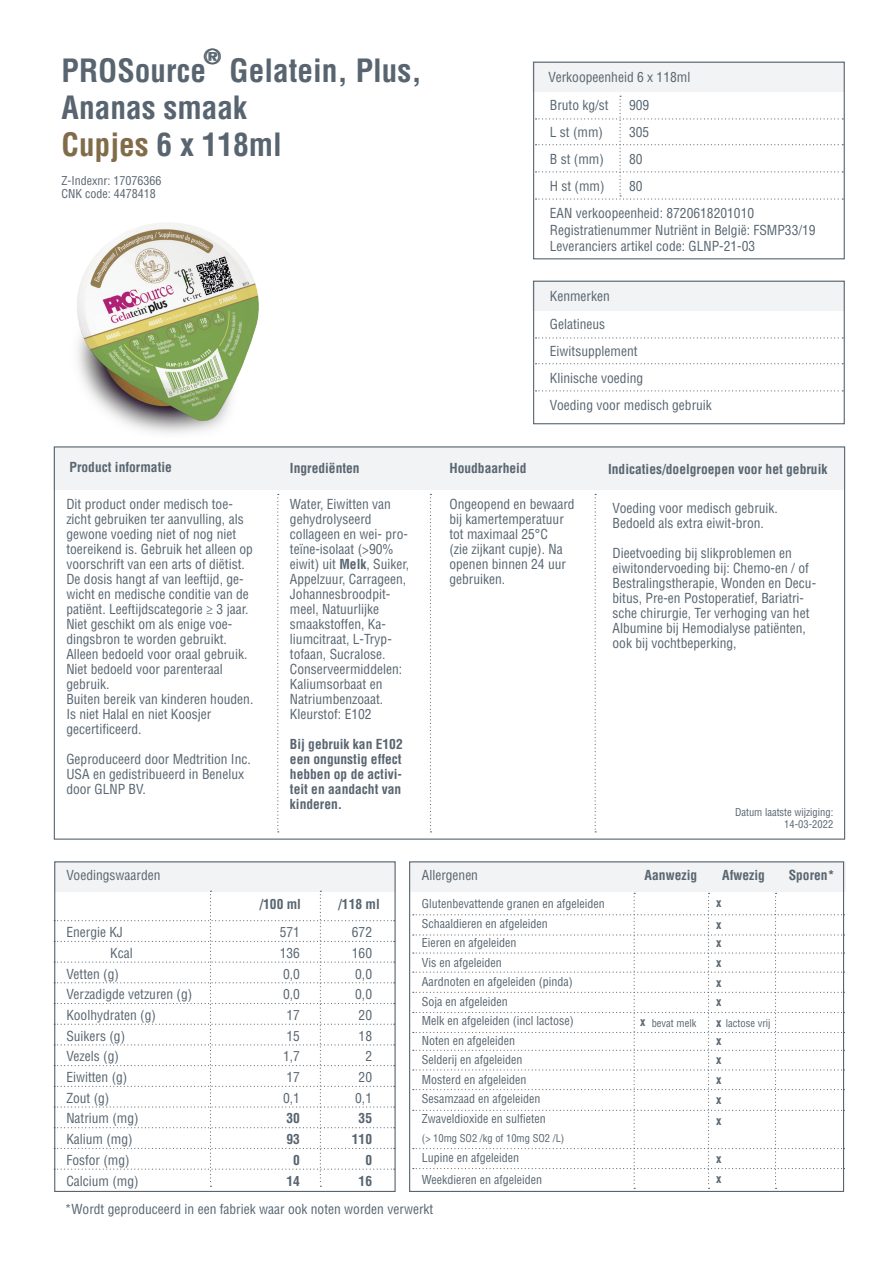
<style>
.page{position:relative;width:893px;height:1263px;background:#fff}
.page>*{position:absolute;margin:0;border:0;box-sizing:border-box;transform-origin:0 0}
.t1{font:700 condensed 31.35px "Helvetica LT Std";color:#586570}
.t2{font:700 condensed 20.1px "Helvetica LT Std";color:#586570}
.t3{font:condensed 13.5px/15px "Helvetica LT Std";color:#586570}
.t4{font:700 condensed 13.5px/15px "Helvetica LT Std";color:#586570;text-align:justify}
.t5{font:condensed 12px "Helvetica LT Std";color:#586570}
.t6{font:700 condensed 12px "Helvetica LT Std";color:#586570}
.t7{font:condensed 10.5px "Helvetica LT Std";color:#586570}
.s1{color:#816c4a}
.s2{font-weight:700}
</style>
<div class="page">
<div style="left:54px;top:446px;width:791px;height:44px;background:#f2f3f4"></div>
<div style="left:533px;top:61px;width:312px;height:31px;background:#f2f3f4"></div>
<div style="left:54px;top:861px;width:341px;height:30px;background:#f2f3f4"></div>
<div style="left:409px;top:861px;width:436px;height:30px;background:#f2f3f4"></div>
<div style="left:533px;top:280px;width:312px;height:31px;background:#f2f3f4"></div>
<svg style="left:536px;top:337px;width:307px;height:1px"></svg>
<svg style="left:536px;top:363px;width:307px;height:1px"></svg>
<svg style="left:536px;top:390px;width:307px;height:1px"></svg>
<div style="left:533px;top:62px;width:312px;height:197px;border:1px solid #586570"></div>
<div style="left:533px;top:281px;width:312px;height:143px;border:1px solid #586570"></div>
<svg style="left:536px;top:96px;width:307px;height:104px"></svg>
<svg style="left:277px;top:494px;width:2px;height:338px"></svg>
<svg style="left:595px;top:494px;width:1px;height:338px"></svg>
<svg style="left:430px;top:494px;width:1px;height:338px"></svg>
<svg style="left:54px;top:891px;width:341px;height:296px"></svg>
<svg style="left:413px;top:893px;width:431px;height:296px"></svg>
<img style="left:77px;top:223px;width:182px;height:210px">
<p class="t2" style="left:204px;top:44px;width:18px">®</p>
<p class="t1" style="left:62px;top:51px;width:362px">PROSource Gelatein, Plus,</p>
<p class="t1" style="left:62px;top:88px;width:187px">Ananas smaak</p>
<p class="t1" style="left:62px;top:125px;width:222px"><span class="s1">Cupjes</span> 6 x 118ml</p>
<p class="t5" style="left:62px;top:173px;width:101px">Z-Indexnr: 17076366</p>
<p class="t5" style="left:62px;top:187px;width:96px">CNK code: 4478418</p>
<p class="t3" style="left:549px;top:69px;width:143px">Verkoopeenheid 6 x 118ml</p>
<p class="t3" style="left:550px;top:98px;width:60px">Bruto kg/st</p>
<p class="t3" style="left:550px;top:125px;width:55px">L st (mm)</p>
<p class="t3" style="left:550px;top:152px;width:55px">B st (mm)</p>
<p class="t3" style="left:550px;top:179px;width:56px">H st (mm)</p>
<p class="t3" style="left:550px;top:206px;width:206px">EAN verkoopeenheid: 8720618201010</p>
<p class="t3" style="left:550px;top:222px;width:267px">Registratienummer Nutriënt in België: FSMP33/19</p>
<p class="t3" style="left:550px;top:239px;width:207px">Leveranciers artikel code: GLNP-21-03</p>
<p class="t3" style="left:629px;top:98px;width:22px">909</p>
<p class="t3" style="left:629px;top:125px;width:22px">305</p>
<p class="t3" style="left:629px;top:152px;width:15px">80</p>
<p class="t3" style="left:629px;top:179px;width:15px">80</p>
<p class="t3" style="left:550px;top:288px;width:61px">Kenmerken</p>
<p class="t3" style="left:550px;top:317px;width:57px">Gelatineus</p>
<p class="t3" style="left:550px;top:344px;width:89px">Eiwitsupplement</p>
<p class="t3" style="left:550px;top:371px;width:95px">Klinische voeding</p>
<p class="t3" style="left:550px;top:398px;width:164px">Voeding voor medisch gebruik</p>
<p class="t4" style="left:70px;top:460px;width:104px">Product informatie</p>
<p class="t4" style="left:290px;top:460px;width:71px">Ingrediënten</p>
<p class="t4" style="left:449px;top:460px;width:79px">Houdbaarheid</p>
<p class="t4" style="left:608px;top:461px;width:221px">Indicaties/doelgroepen voor het gebruik</p>
<p class="t3" style="left:612px;top:500px;width:167px">Voeding voor medisch gebruik.<br>Bedoeld als extra eiwit-bron.</p>
<p class="t3" style="left:612px;top:545px;width:205px">Dieetvoeding bij slikproblemen en eiwitondervoeding bij: Chemo-en / of Bestralingstherapie, Wonden en Decu&shy;bitus, Pre-en Postoperatief, Bariatri&shy;sche chirurgie, Ter verhoging van het Albumine bij Hemodialyse patiënten, ook bij vochtbeperking,</p>
<p class="t3" style="left:449px;top:497px;width:127px">Ongeopend en bewaard bij kamertemperatuur tot maximaal 25°C<br>(zie zijkant cupje). Na openen binnen 24 uur gebruiken.</p>
<p class="t3" style="left:66px;top:497px;width:188px">Dit product onder medisch toe&shy;zicht gebruiken ter aanvulling, als gewone voeding niet of nog niet toereikend is. Gebruik het alleen op voorschrift van een arts of diëtist.<br>De dosis hangt af van leeftijd, ge&shy;wicht en medische conditie van de patiënt. Leeftijdscategorie ≥ 3 jaar.</p>
<p class="t3" style="left:66px;top:617px;width:183px">Niet geschikt om als enige voe&shy;dingsbron te worden gebruikt.<br>Alleen bedoeld voor oraal gebruik.</p>
<p class="t3" style="left:66px;top:662px;width:158px">Niet bedoeld voor parenteraal</p>
<p class="t3" style="left:66px;top:677px;width:45px">gebruik.</p>
<p class="t3" style="left:66px;top:692px;width:189px">Buiten bereik van kinderen houden.</p>
<p class="t3" style="left:66px;top:707px;width:147px">Is niet Halal en niet Koosjer</p>
<p class="t3" style="left:66px;top:722px;width:77px">gecertificeerd.</p>
<p class="t3" style="left:66px;top:752px;width:186px">Geproduceerd door Medtrition Inc.<br>USA en gedistribueerd in Benelux door GLNP BV.</p>
<p class="t3" style="left:290px;top:497px;width:121px">Water, Eiwitten van gehydrolyseerd collageen en wei- pro&shy;teïne-isolaat (&gt;90% eiwit) uit <span class="s2">Melk</span>, Suiker,<br>Appelzuur, Carrageen,<br>Johannesbroodpit&shy;meel, Natuurlijke smaakstoffen, Ka&shy;liumcitraat, L-Tryp&shy;tofaan, Sucralose.<br>Conserveermiddelen:<br>Kaliumsorbaat en<br>Natriumbenzoaat.<br>Kleurstof: E102</p>
<p class="t4" style="left:290px;top:737px;width:114px">Bij gebruik kan E102 een ongunstig effect hebben op de activi&shy;teit en aandacht van kinderen.</p>
<p class="t7" style="left:735px;top:805px;width:100px">Datum laatste wijziging:</p>
<p class="t7" style="left:784px;top:817px;width:50px">14-03-2022</p>
<p class="t3" style="left:66px;top:867px;width:96px">Voedingswaarden</p>
<p class="t3" style="left:422px;top:867px;width:58px">Allergenen</p>
<p class="t4" style="left:645px;top:867px;width:54px">Aanwezig</p>
<p class="t4" style="left:722px;top:867px;width:44px">Afwezig</p>
<p class="t4" style="left:789px;top:867px;width:47px">Sporen*</p>
<p class="t5" style="left:422px;top:896px;width:184px">Glutenbevattende granen en afgeleiden</p>
<p class="t5" style="left:422px;top:916px;width:127px">Schaaldieren en afgeleiden</p>
<p class="t5" style="left:422px;top:935px;width:96px">Eieren en afgeleiden</p>
<p class="t5" style="left:422px;top:955px;width:81px">Vis en afgeleiden</p>
<p class="t5" style="left:422px;top:974px;width:152px">Aardnoten en afgeleiden (pinda)</p>
<p class="t5" style="left:422px;top:994px;width:87px">Soja en afgeleiden</p>
<p class="t5" style="left:422px;top:1013px;width:153px">Melk en afgeleiden (incl lactose)</p>
<p class="t5" style="left:422px;top:1033px;width:95px">Noten en afgeleiden</p>
<p class="t5" style="left:422px;top:1052px;width:102px">Selderij en afgeleiden</p>
<p class="t5" style="left:422px;top:1072px;width:106px">Mosterd en afgeleiden</p>
<p class="t5" style="left:422px;top:1091px;width:120px">Sesamzaad en afgeleiden</p>
<p class="t5" style="left:422px;top:1111px;width:125px">Zwaveldioxide en sulfieten</p>
<p class="t7" style="left:422px;top:1132px;width:144px">(&gt; 10mg SO2 /kg of 10mg SO2 /L)</p>
<p class="t5" style="left:422px;top:1150px;width:99px">Lupine en afgeleiden</p>
<p class="t5" style="left:422px;top:1172px;width:122px">Weekdieren en afgeleiden</p>
<p class="t4" style="left:259px;top:897px;width:43px">/100 ml</p>
<p class="t4" style="left:338px;top:897px;width:43px">/118 ml</p>
<p class="t3" style="left:352px;top:924px;width:22px">672</p>
<p class="t3" style="left:352px;top:945px;width:22px">160</p>
<p class="t3" style="left:355px;top:966px;width:18px">0,0</p>
<p class="t3" style="left:355px;top:987px;width:18px">0,0</p>
<p class="t3" style="left:359px;top:1007px;width:15px">20</p>
<p class="t3" style="left:359px;top:1028px;width:15px">18</p>
<p class="t3" style="left:365px;top:1049px;width:8px">2</p>
<p class="t3" style="left:359px;top:1069px;width:15px">20</p>
<p class="t3" style="left:355px;top:1090px;width:18px">0,1</p>
<p class="t4" style="left:359px;top:1111px;width:15px">35</p>
<p class="t4" style="left:352px;top:1131px;width:22px">110</p>
<p class="t4" style="left:365px;top:1152px;width:8px">0</p>
<p class="t4" style="left:359px;top:1173px;width:15px">16</p>
<p class="t3" style="left:65px;top:1202px;width:370px">*Wordt geproduceerd in een fabriek waar ook noten worden verwerkt</p>
<p class="t3" style="left:66px;top:924px;width:58px">Energie KJ</p>
<p class="t3" style="left:110px;top:945px;width:24px">Kcal</p>
<p class="t3" style="left:66px;top:966px;width:54px">Vetten (g)</p>
<p class="t3" style="left:66px;top:987px;width:127px">Verzadigde vetzuren (g)</p>
<p class="t3" style="left:66px;top:1007px;width:91px">Koolhydraten (g)</p>
<p class="t3" style="left:66px;top:1028px;width:60px">Suikers (g)</p>
<p class="t3" style="left:66px;top:1049px;width:54px">Vezels (g)</p>
<p class="t3" style="left:66px;top:1069px;width:63px">Eiwitten (g)</p>
<p class="t3" style="left:66px;top:1090px;width:45px">Zout (g)</p>
<p class="t3" style="left:66px;top:1111px;width:74px">Natrium (mg)</p>
<p class="t3" style="left:66px;top:1131px;width:68px">Kalium (mg)</p>
<p class="t3" style="left:66px;top:1152px;width:65px">Fosfor (mg)</p>
<p class="t3" style="left:66px;top:1173px;width:74px">Calcium (mg)</p>
<p class="t3" style="left:280px;top:924px;width:22px">571</p>
<p class="t3" style="left:280px;top:945px;width:22px">136</p>
<p class="t3" style="left:283px;top:966px;width:18px">0,0</p>
<p class="t3" style="left:283px;top:987px;width:18px">0,0</p>
<p class="t3" style="left:287px;top:1007px;width:15px">17</p>
<p class="t3" style="left:287px;top:1028px;width:15px">15</p>
<p class="t3" style="left:283px;top:1049px;width:18px">1,7</p>
<p class="t3" style="left:287px;top:1069px;width:15px">17</p>
<p class="t3" style="left:283px;top:1090px;width:18px">0,1</p>
<p class="t4" style="left:287px;top:1111px;width:15px">30</p>
<p class="t4" style="left:287px;top:1131px;width:15px">93</p>
<p class="t4" style="left:293px;top:1152px;width:8px">0</p>
<p class="t4" style="left:287px;top:1173px;width:15px">14</p>
<p class="t6" style="left:716px;top:895px;width:7px">x</p>
<p class="t6" style="left:716px;top:917px;width:7px">x</p>
<p class="t6" style="left:716px;top:935px;width:7px">x</p>
<p class="t6" style="left:716px;top:955px;width:7px">x</p>
<p class="t6" style="left:716px;top:975px;width:7px">x</p>
<p class="t6" style="left:716px;top:994px;width:7px">x</p>
<p class="t6" style="left:716px;top:1033px;width:7px">x</p>
<p class="t7" style="left:652px;top:1017px;width:46px">bevat melk</p>
<p class="t7" style="left:726px;top:1017px;width:46px">lactose vrij</p>
<p class="t6" style="left:640px;top:1014px;width:7px">x</p>
<p class="t6" style="left:716px;top:1015px;width:7px">x</p>
<p class="t6" style="left:716px;top:1052px;width:7px">x</p>
<p class="t6" style="left:716px;top:1072px;width:7px">x</p>
<p class="t6" style="left:716px;top:1092px;width:7px">x</p>
<p class="t6" style="left:716px;top:1113px;width:7px">x</p>
<p class="t6" style="left:716px;top:1151px;width:7px">x</p>
<p class="t6" style="left:716px;top:1171px;width:7px">x</p>
</div>
